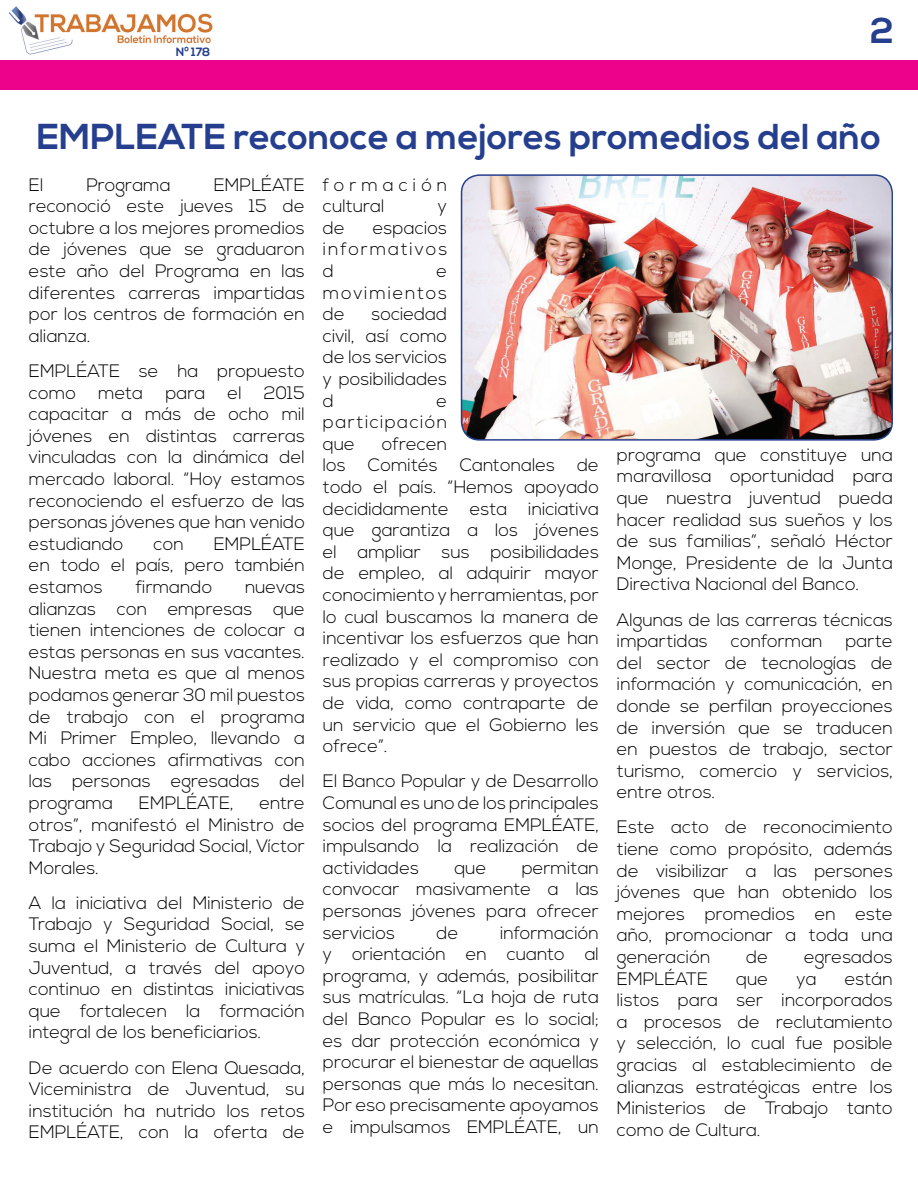
<style>
.page{position:relative;width:918px;height:1188px;background:#fff}
.page>*{position:absolute;margin:0;border:0;box-sizing:border-box;transform-origin:0 0}
.t1{font:700 36px "Nexa";color:#253f8e}
.t2{font:300 18px/21.6px "Nexa";color:#000;text-align:justify}
.t3{font:300 18px/21.6px "Nexa";letter-spacing:.23em;color:#000}
.t4{font:700 12px "Nexa";color:#253f8e}
</style>
<div class="page">
<div style="left:0;top:60px;width:918px;height:29px;background:#ed028c"></div>
<img style="left:8px;top:6px;width:205px;height:49px">
<img style="left:462px;top:175px;width:430px;height:265px">
<div style="left:461px;top:174px;width:432px;height:267px;border:2px solid #253f8e;border-radius:18px"></div>
<p class="t4" style="left:176px;top:45px;width:36px">Nº 178</p>
<h1 class="t1" style="left:870px;top:10px;width:25px">2</h1>
<h1 class="t1" style="left:37px;top:115px;width:846px">EMPLEATE reconoce a mejores promedios del año</h1>
<p class="t2" style="left:29px;top:174px;width:16px">El</p>
<p class="t2" style="left:86px;top:174px;width:86px">Programa</p>
<p class="t2" style="left:29px;top:174px;width:278px;text-indent:185px">EMPLÉATE reconoció este jueves 15 de octubre a los mejores promedios de jóvenes que se graduaron este año del Programa en las diferentes carreras impartidas por los centros de formación en alianza.</p>
<p class="t2" style="left:29px;top:361px;width:278px">EMPLÉATE se ha propuesto como meta para el 2015 capacitar a más de ocho mil jóvenes en distintas carreras vinculadas con la dinámica del mercado laboral. “Hoy estamos reconociendo el esfuerzo de las personas jóvenes que han venido estudiando</p>
<p class="t3" style="left:323px;top:174px;width:126px">formación cultural</p>
<p class="t2" style="left:438px;top:196px;width:11px">y</p>
<p class="t2" style="left:323px;top:218px;width:126px;text-indent:50px">espacios informativos d</p>
<p class="t2" style="left:323px;top:218px;width:23px">de</p>
<p class="t2" style="left:323px;top:261px;width:126px;text-indent:114px">e movimientos de</p>
<p class="t2" style="left:323px;top:304px;width:126px;text-indent:48px">sociedad civil, así como de los servicios y posibilidades d</p>
<p class="t2" style="left:323px;top:390px;width:126px;text-indent:114px">e participación que</p>
<p class="t2" style="left:323px;top:434px;width:278px;text-align:left;text-indent:59px">ofrecen<br>los Comités Cantonales de todo el país. “Hemos apoyado decididamente esta iniciativa que garantiza a los jóvenes el ampliar sus posibilidades de empleo, al adquirir mayor conocimiento y herramientas, por lo cual buscamos la manera de incentivar los esfuerzos que han realizado y el compromiso con sus propias carreras y proyectos de vida, como contraparte de un servicio que el Gobierno les ofrece”.</p>
<p class="t2" style="left:323px;top:771px;width:277px">El Banco Popular y de Desarrollo Comunal es uno de los principales socios del programa EMPLÉATE, impulsando la realización de actividades</p>
<p class="t2" style="left:617px;top:445px;width:278px">programa que constituye una maravillosa oportunidad para que nuestra juventud pueda hacer realidad sus sueños y los de sus familias”, señaló Héctor Monge, Presidente de la Junta Directiva Nacional del Banco.</p>
<p class="t2" style="left:617px;top:609px;width:277px">Algunas de las carreras técnicas impartidas</p>
<p class="t2" style="left:29px;top:534px;width:278px;text-indent:185px">EMPLÉATE en todo el país, pero también estamos</p>
<p class="t2" style="left:154px;top:534px;width:32px">con</p>
<p class="t2" style="left:136px;top:577px;width:78px">firmando</p>
<p class="t2" style="left:29px;top:577px;width:278px;text-indent:216px">nuevas alianzas con empresas que tienen intenciones de colocar a estas personas en sus vacantes.<br>Nuestra meta es que al menos podamos generar 30 mil puestos de trabajo con el programa Mi Primer Empleo, llevando a cabo acciones afirmativas con las personas egresadas del programa</p>
<p class="t2" style="left:731px;top:631px;width:93px">conforman</p>
<p class="t2" style="left:617px;top:631px;width:278px;text-indent:228px">parte del sector de tecnologías de información y comunicación, en donde se perfilan proyecciones de inversión que se traducen en puestos de trabajo, sector turismo, comercio y servicios, entre otros.</p>
<p class="t2" style="left:617px;top:817px;width:278px">Este acto de reconocimiento tiene como propósito, además de visibilizar a las persones jóvenes que han obtenido los mejores promedios en este año, promocionar a toda una generación</p>
<p class="t2" style="left:139px;top:793px;width:96px">EMPLÉATE,</p>
<p class="t2" style="left:29px;top:793px;width:278px;text-indent:231px">entre otros”, manifestó el Ministro de Trabajo y Seguridad Social, Víctor Morales.</p>
<p class="t2" style="left:29px;top:893px;width:278px">A la iniciativa del Ministerio de Trabajo y Seguridad Social, se suma el Ministerio de Cultura y Juventud, a través del apoyo continuo en distintas iniciativas que fortalecen la formación integral de los beneficiarios.</p>
<p class="t2" style="left:29px;top:1057px;width:278px">De acuerdo con Elena Quesada, Viceministra de Juventud, su institución ha nutrido los retos EMPLÉATE, con la oferta de</p>
<p class="t2" style="left:323px;top:858px;width:277px;text-indent:199px">permitan convocar masivamente a las personas jóvenes para ofrecer servicios</p>
<p class="t2" style="left:454px;top:858px;width:33px">que</p>
<p class="t2" style="left:323px;top:922px;width:278px;text-indent:177px">información y orientación en cuanto al programa, y además, posibilitar sus matrículas. “La hoja de ruta del Banco Popular es lo social; es dar protección económica y procurar el bienestar de aquellas personas que más lo necesitan.<br>Por eso precisamente apoyamos e impulsamos EMPLÉATE, un</p>
<p class="t2" style="left:437px;top:922px;width:23px">de</p>
<p class="t2" style="left:746px;top:947px;width:23px">de</p>
<p class="t2" style="left:804px;top:947px;width:90px">egresados</p>
<p class="t2" style="left:617px;top:969px;width:93px">EMPLÉATE</p>
<p class="t2" style="left:736px;top:969px;width:33px">que</p>
<p class="t2" style="left:796px;top:969px;width:22px">ya</p>
<p class="t2" style="left:617px;top:969px;width:278px;text-indent:228px">están listos para ser incorporados a procesos de reclutamiento y selección, lo cual fue posible gracias al establecimiento de alianzas estratégicas entre los Ministerios de Trabajo tanto como de Cultura.</p>
</div>
